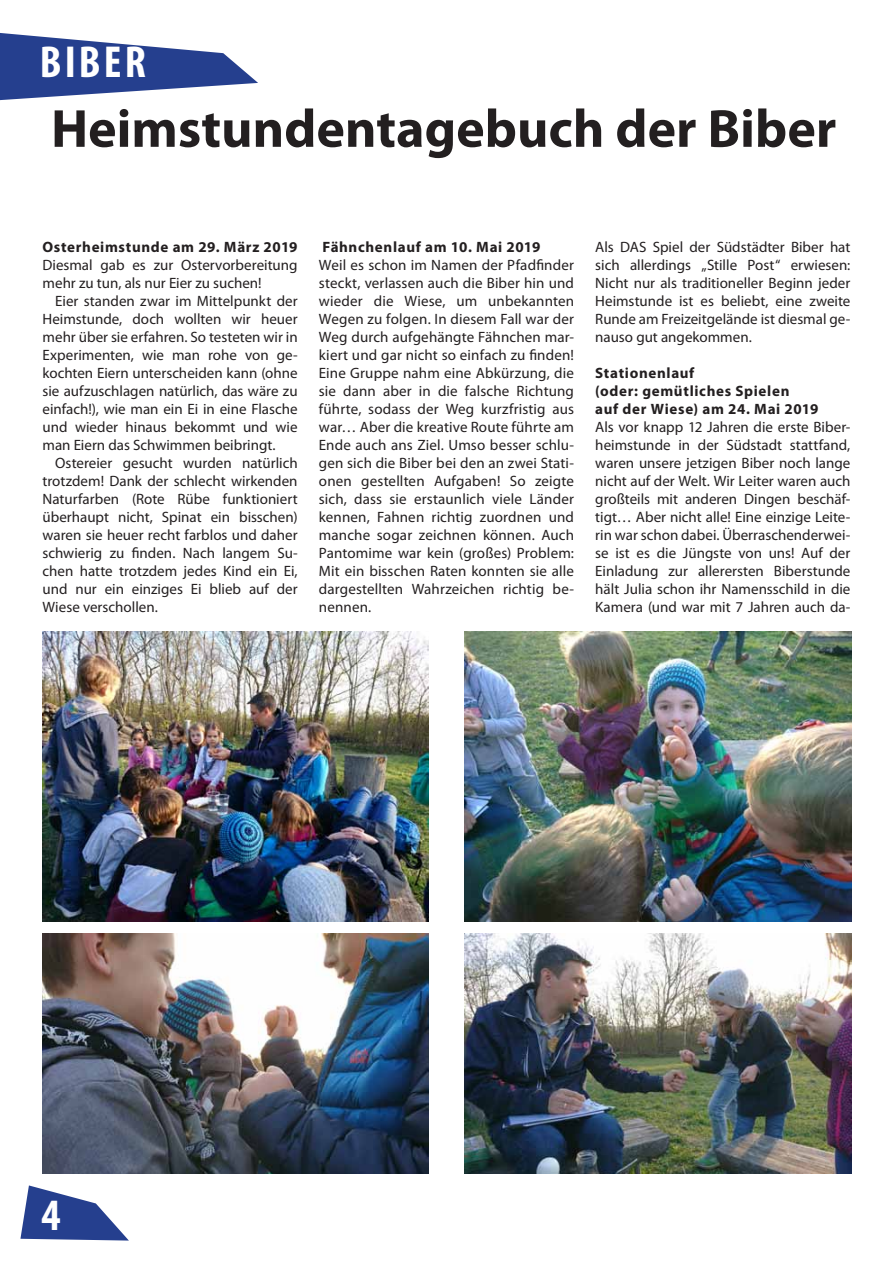
<style>
.page{position:relative;width:893px;height:1263px;background:#fff}
.page>*{position:absolute;margin:0;border:0;box-sizing:border-box;transform-origin:0 0}
.t1{font:700 54px "Myriad Pro";color:#231f20}
.t2{font:700 condensed 45px "Myriad Pro";color:#fff}
.t3{font:15px/18px "Myriad Pro";color:#231f20;text-align:justify}
.t4{font:700 15px/18px "Myriad Pro";letter-spacing:.045em;color:#231f20}
</style>
<div class="page">
<svg style="left:20px;top:1185px;width:109px;height:55px"></svg>
<svg style="left:0;top:33px;width:258px;height:68px"></svg>
<img style="left:43px;top:631px;width:386px;height:290px">
<img style="left:43px;top:933px;width:386px;height:241px">
<img style="left:465px;top:631px;width:386px;height:290px">
<img style="left:465px;top:933px;width:386px;height:241px">
<h2 class="t2" style="left:40px;top:33px;width:62px">Biber</h2>
<h1 class="t1" style="left:51px;top:93px;width:787px">Heimstundentagebuch der Biber</h1>
<p class="t4" style="left:43px;top:237px;width:257px">Osterheimstunde am 29. März 2019</p>
<p class="t3" style="left:43px;top:256px;width:257px">Diesmal gab es zur Ostervorbereitung mehr zu tun, als nur Eier zu suchen!</p>
<p class="t3" style="left:43px;top:292px;width:257px;text-indent:13px">Eier standen zwar im Mittelpunkt der Heimstunde, doch wollten wir heuer mehr über sie erfahren. So testeten wir in Experimenten, wie man rohe von ge&shy;kochten Eiern unterscheiden kann (ohne sie aufzuschlagen natürlich, das wäre zu einfach!), wie man ein Ei in eine Flasche und wieder hinaus bekommt und wie man Eiern das Schwimmen beibringt.</p>
<p class="t3" style="left:43px;top:454px;width:257px;text-indent:13px">Ostereier gesucht wurden natürlich trotzdem! Dank der schlecht wirkenden Naturfarben (Rote Rübe funktioniert überhaupt nicht, Spinat ein bisschen) waren sie heuer recht farblos und daher schwierig zu finden. Nach langem Su&shy;chen hatte trotzdem jedes Kind ein Ei, und nur ein einziges Ei blieb auf der Wiese verschollen.</p>
<p class="t4" style="left:323px;top:237px;width:219px">Fähnchenlauf am 10. Mai 2019</p>
<p class="t3" style="left:319px;top:256px;width:257px">Weil es schon im Namen der Pfadfinder steckt, verlassen auch die Biber hin und wieder die Wiese, um unbekannten Wegen zu folgen. In diesem Fall war der Weg durch aufgehängte Fähnchen mar&shy;kiert und gar nicht so einfach zu finden!<br>Eine Gruppe nahm eine Abkürzung, die sie dann aber in die falsche Richtung führte, sodass der Weg kurzfristig aus war… Aber die kreative Route führte am Ende auch ans Ziel. Umso besser schlu&shy;gen sich die Biber bei den an zwei Stati&shy;onen gestellten Aufgaben! So zeigte sich, dass sie erstaunlich viele Länder kennen, Fahnen richtig zuordnen und manche sogar zeichnen können. Auch Pantomime war kein (großes) Problem:<br>Mit ein bisschen Raten konnten sie alle dargestellten Wahrzeichen richtig be&shy;nennen.</p>
<p class="t3" style="left:595px;top:238px;width:257px">Als DAS Spiel der Südstädter Biber hat sich allerdings „Stille Post“ erwiesen:<br>Nicht nur als traditioneller Beginn jeder Heimstunde ist es beliebt, eine zweite Runde am Freizeitgelände ist diesmal ge&shy;nauso gut angekommen.</p>
<p class="t4" style="left:595px;top:363px;width:225px">Stationenlauf<br>(oder: gemütliches Spielen<br>auf der Wiese) am 24. Mai 2019</p>
<p class="t3" style="left:595px;top:418px;width:257px">Als vor knapp 12 Jahren die erste Biber&shy;heimstunde in der Südstadt stattfand, waren unsere jetzigen Biber noch lange nicht auf der Welt. Wir Leiter waren auch großteils mit anderen Dingen beschäf&shy;tigt… Aber nicht alle! Eine einzige Leite&shy;rin war schon dabei. Überraschenderwei&shy;se ist es die Jüngste von uns! Auf der Einladung zur allerersten Biberstunde hält Julia schon ihr Namensschild in die Kamera (und war mit 7 Jahren auch da-</p>
<h2 class="t2" style="left:41px;top:1186px;width:21px">4</h2>
</div>
